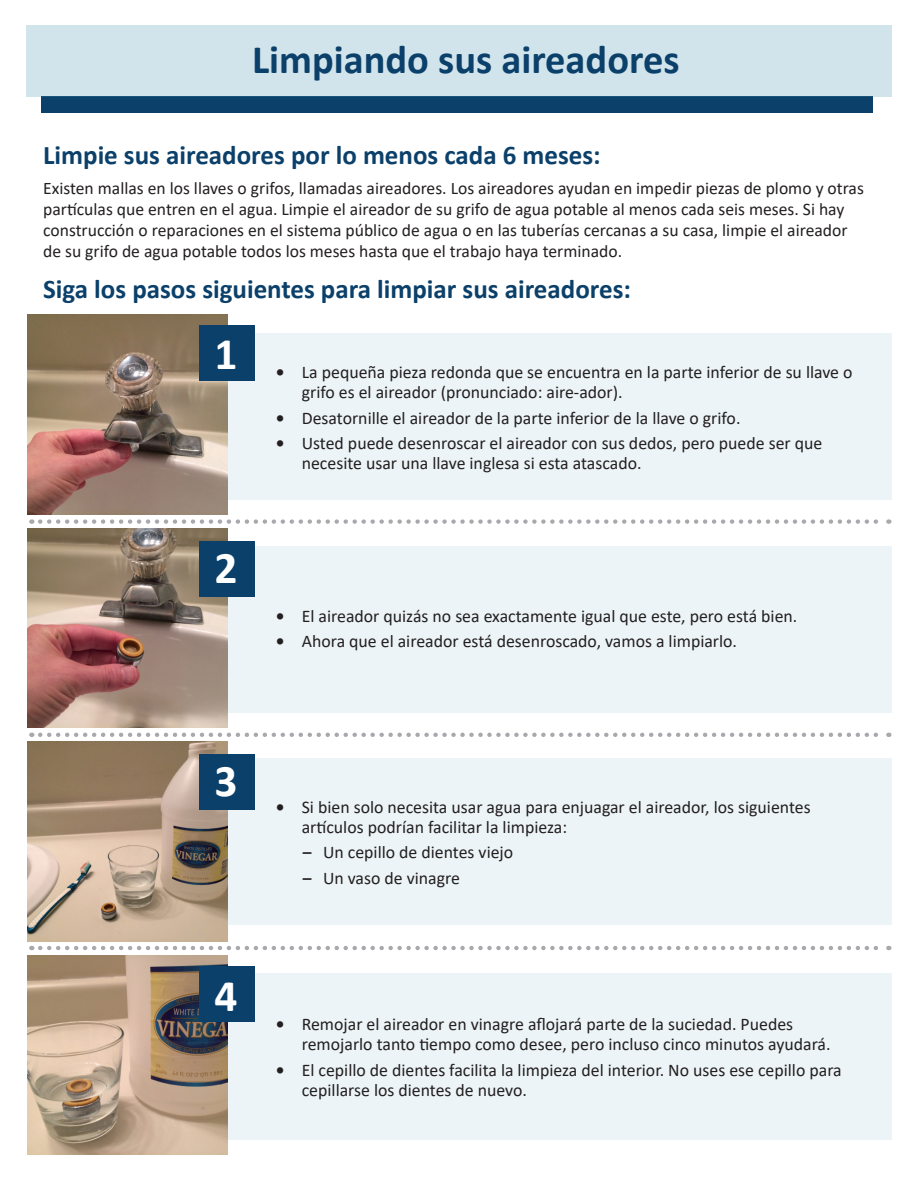
<style>
.page{position:relative;width:918px;height:1188px;background:#fff}
.page>*{position:absolute;margin:0;border:0;box-sizing:border-box;transform-origin:0 0}
.t1{font:700 45.45px "Calibri";color:#fff}
.t2{font:700 40.5px "Calibri";color:#0b406a}
.t3{font:700 27px "Calibri";color:#0b406a}
.t4{font:17.85px/20.2px "Calibri";color:#231f20}
.Paragraph_Style_3{font:17.7px/21px "Calibri";color:#231f20}
.s1{font-weight:700;font-size:17.7px}
</style>
<div class="page">
<div style="left:41px;top:96px;width:832px;height:16px;background:#0b406a"></div>
<div style="left:26px;top:25px;width:866px;height:71px;background:#d1e4eb"></div>
<div style="left:207px;top:333px;width:685px;height:167px;background:#ecf4f7"></div>
<div style="left:207px;top:546px;width:685px;height:166px;background:#ecf4f7"></div>
<div style="left:207px;top:758px;width:685px;height:167px;background:#ecf4f7"></div>
<div style="left:207px;top:973px;width:685px;height:167px;background:#ecf4f7"></div>
<img style="left:27px;top:315px;width:200px;height:199px">
<img style="left:27px;top:742px;width:200px;height:199px">
<img style="left:27px;top:528px;width:200px;height:200px">
<img style="left:27px;top:955px;width:200px;height:200px">
<div style="left:199px;top:326px;width:55px;height:55px;background:#0b406a"></div>
<div style="left:199px;top:542px;width:55px;height:55px;background:#0b406a"></div>
<div style="left:199px;top:754px;width:55px;height:55px;background:#0b406a"></div>
<div style="left:199px;top:966px;width:55px;height:55px;background:#0b406a"></div>
<svg style="left:40px;top:519px;width:849px;height:5px"></svg>
<svg style="left:40px;top:733px;width:849px;height:4px"></svg>
<svg style="left:40px;top:946px;width:849px;height:4px"></svg>
<p class="t2" style="left:252px;top:31px;width:429px">Limpiando sus aireadores</p>
<p class="t3" style="left:43px;top:136px;width:559px">Limpie sus aireadores por lo menos cada 6 meses:</p>
<p class="Paragraph_Style_3" style="left:43px;top:177px;width:822px">Existen mallas en los llaves o grifos, llamadas aireadores. Los aireadores ayudan en impedir piezas de plomo y otras partículas que entren en el agua. Limpie el aireador de su grifo de agua potable al menos cada seis meses. Si hay construcción o reparaciones en el sistema público de agua o en las tuberías cercanas a su casa, limpie el aireador de su grifo de agua potable todos los meses hasta que el trabajo haya terminado.</p>
<p class="t3" style="left:43px;top:270px;width:589px">Siga los pasos siguientes para limpiar sus aireadores:</p>
<p class="t1" style="left:214px;top:321px;width:25px">1</p>
<p class="t1" style="left:214px;top:536px;width:25px">2</p>
<p class="t4" style="left:302px;top:361px;width:552px;text-indent:-26px"><span class="s1">•</span> La pequeña pieza redonda que se encuentra en la parte inferior de su llave o grifo es el aireador (pronunciado: aire-ador).</p>
<p class="t4" style="left:276px;top:407px;width:466px"><span class="s1">•</span> Desatornille el aireador de la parte inferior de la llave o grifo.</p>
<p class="t4" style="left:302px;top:432px;width:522px;text-indent:-26px"><span class="s1">•</span> Usted puede desenroscar el aireador con sus dedos, pero puede ser que necesite usar una llave inglesa si esta atascado.</p>
<p class="t4" style="left:276px;top:605px;width:523px"><span class="s1">•</span> El aireador quizás no sea exactamente igual que este, pero está bien.</p>
<p class="t4" style="left:276px;top:631px;width:463px"><span class="s1">•</span> Ahora que el aireador está desenroscado, vamos a limpiarlo.</p>
<p class="t1" style="left:214px;top:749px;width:25px">3</p>
<p class="t1" style="left:214px;top:964px;width:25px">4</p>
<p class="t4" style="left:302px;top:796px;width:510px;text-indent:-26px"><span class="s1">•</span> Si bien solo necesita usar agua para enjuagar el aireador, los siguientes artículos podrían facilitar la limpieza:</p>
<p class="t4" style="left:303px;top:842px;width:212px"><span class="s1">–</span> Un cepillo de dientes viejo</p>
<p class="t4" style="left:303px;top:867px;width:159px"><span class="s1">–</span> Un vaso de vinagre</p>
<p class="t4" style="left:302px;top:1014px;width:530px;text-indent:-26px"><span class="s1">•</span> Remojar el aireador en vinagre aflojará parte de la suciedad. Puedes remojarlo tanto tiempo como desee, pero incluso cinco minutos ayudará.</p>
<p class="t4" style="left:302px;top:1059px;width:541px;text-indent:-26px"><span class="s1">•</span> El cepillo de dientes facilita la limpieza del interior. No uses ese cepillo para cepillarse los dientes de nuevo.</p>
</div>
